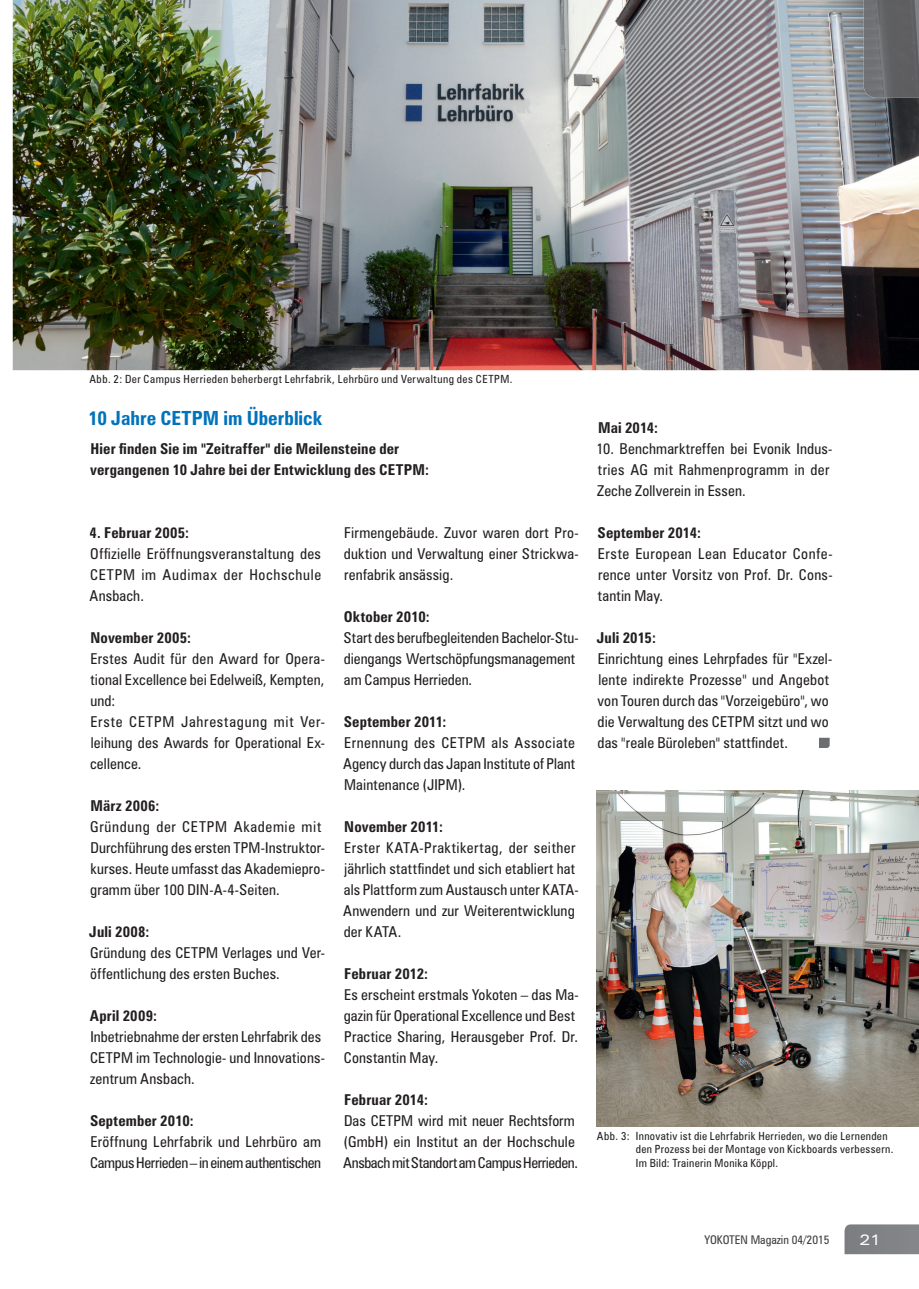
<style>
.page{position:relative;width:919px;height:1289px;background:#fff}
.page>*{position:absolute;margin:0;border:0;box-sizing:border-box;transform-origin:0 0}
.t1{font:700 condensed 19.5px "Zurich BT";color:#0072bc}
.t2{font:condensed 15px/21px "Zurich BT";letter-spacing:.01em;color:#231f20}
.t3{font:700 condensed 15px/21px "Zurich BT";letter-spacing:.01em;color:#231f20}
.t4{font:condensed 15px/21px "Zurich BT";letter-spacing:-.015em;color:#231f20}
.t5{font:expanded 15px "Zurich BT";color:#fff}
.t6{font:condensed 12px "Zurich BT";color:#3e3e3f}
.t7{font:condensed 11.25px/13.5px "Zurich BT";letter-spacing:.035em;color:#231f20}
</style>
<div class="page">
<img style="left:13px;top:0;width:905px;height:370px">
<img style="left:597px;top:790px;width:321px;height:336px">
<svg style="left:819px;top:737px;width:10px;height:11px"></svg>
<img style="left:863px;top:0;width:55px;height:98px">
<div style="left:844px;top:1224px;width:74px;height:30px;background:#808285"></div>
<p class="t7" style="left:89px;top:372px;width:425px">Abb. 2: Der Campus Herrieden beherbergt Lehrfabrik, Lehrbüro und Verwaltung des CETPM.</p>
<h1 class="t1" style="left:88px;top:406px;width:235px">10 Jahre CETPM im Überblick</h1>
<p class="t3" style="left:90px;top:438px;width:340px">Hier finden Sie im "Zeitraffer" die Meilensteine der vergangenen 10 Jahre bei der Entwicklung des CETPM:</p>
<p class="t3" style="left:90px;top:522px;width:101px">4. Februar 2005:</p>
<p class="t2" style="left:89px;top:543px;width:233px;text-align:justify">Offizielle Eröffnungsveranstaltung des CETPM im Audimax der Hochschule Ansbach.</p>
<p class="t3" style="left:90px;top:627px;width:102px">November 2005:</p>
<p class="t2" style="left:90px;top:648px;width:236px">Erstes Audit für den Award for Opera&shy;tional Excellence bei Edelweiß, Kempten, und:<br>Erste CETPM Jahrestagung mit Ver&shy;leihung des Awards for Operational Ex&shy;cellence.</p>
<p class="t3" style="left:90px;top:795px;width:71px">März 2006:</p>
<p class="t2" style="left:90px;top:816px;width:236px">Gründung der CETPM Akademie mit Durchführung des ersten TPM-Instruktor&shy;kurses. Heute umfasst das Akademiepro&shy;gramm über 100 DIN-A-4-Seiten.</p>
<p class="t3" style="left:89px;top:921px;width:62px">Juli 2008:</p>
<p class="t2" style="left:90px;top:942px;width:236px">Gründung des CETPM Verlages und Ver&shy;öffentlichung des ersten Buches.</p>
<p class="t3" style="left:90px;top:1005px;width:69px">April 2009:</p>
<p class="t2" style="left:90px;top:1026px;width:236px">Inbetriebnahme der ersten Lehrfabrik des<br>CETPM im Technologie- und Innovations&shy;zentrum Ansbach.</p>
<p class="t3" style="left:90px;top:1110px;width:105px">September 2010:</p>
<p class="t4" style="left:90px;top:1131px;width:232px">Eröffnung Lehrfabrik und Lehrbüro am<br>Campus Herrieden – in einem authentischen</p>
<p class="t2" style="left:344px;top:522px;width:236px;text-align:justify">Firmengebäude. Zuvor waren dort Pro&shy;duktion und Verwaltung einer Strickwa&shy;renfabrik ansässig.</p>
<p class="t3" style="left:344px;top:606px;width:87px">Oktober 2010:</p>
<p class="t2" style="left:344px;top:627px;width:236px">Start des berufbegleitenden Bachelor-Stu&shy;diengangs Wertschöpfungsmanagement am Campus Herrieden.</p>
<p class="t3" style="left:344px;top:711px;width:104px">September 2011:</p>
<p class="t2" style="left:343px;top:732px;width:233px;text-align:justify">Ernennung des CETPM als Associate Agency durch das Japan Institute of Plant Maintenance (JIPM).</p>
<p class="t3" style="left:344px;top:816px;width:100px">November 2011:</p>
<p class="t2" style="left:343px;top:837px;width:237px">Erster KATA-Praktikertag, der seither jährlich stattfindet und sich etabliert hat als Plattform zum Austausch unter KATA-Anwendern und zur Weiterentwicklung der KATA.</p>
<p class="t3" style="left:344px;top:963px;width:85px">Februar 2012:</p>
<p class="t2" style="left:344px;top:984px;width:236px">Es erscheint erstmals Yokoten – das Ma&shy;gazin für Operational Excellence und Best Practice Sharing, Herausgeber Prof. Dr.<br>Constantin May.</p>
<p class="t3" style="left:344px;top:1089px;width:85px">Februar 2014:</p>
<p class="t2" style="left:343px;top:1110px;width:236px">Das CETPM wird mit neuer Rechtsform (GmbH) ein Institut an der Hochschule<br>Ansbach mit Standort am Campus Herrieden.</p>
<p class="t3" style="left:598px;top:417px;width:62px">Mai 2014:</p>
<p class="t2" style="left:596px;top:438px;width:237px">10. Benchmarktreffen bei Evonik Indus&shy;tries AG mit Rahmenprogramm in der<br>Zeche Zollverein in Essen.</p>
<p class="t3" style="left:597px;top:522px;width:105px">September 2014:</p>
<p class="t2" style="left:598px;top:543px;width:236px;text-align:justify">Erste European Lean Educator Confe&shy;rence unter Vorsitz von Prof. Dr. Cons&shy;tantin May.</p>
<p class="t3" style="left:596px;top:627px;width:61px">Juli 2015:</p>
<p class="t2" style="left:597px;top:648px;width:236px">Einrichtung eines Lehrpfades für "Exzel&shy;lente indirekte Prozesse" und Angebot von Touren durch das "Vorzeigebüro", wo die Verwaltung des CETPM sitzt und wo das "reale Büroleben" stattfindet.</p>
<p class="t7" style="left:636px;top:1128px;width:259px;text-indent:-39px">Abb. 3: Innovativ ist die Lehrfabrik Herrieden, wo die Lernenden den Prozess bei der Montage von Kickboards verbessern.<br>Im Bild: Trainerin Monika Köppl.</p>
<p class="t6" style="left:704px;top:1232px;width:127px">YOKOTEN Magazin 04/2015</p>
<p class="t5" style="left:859px;top:1230px;width:23px">21</p>
</div>
